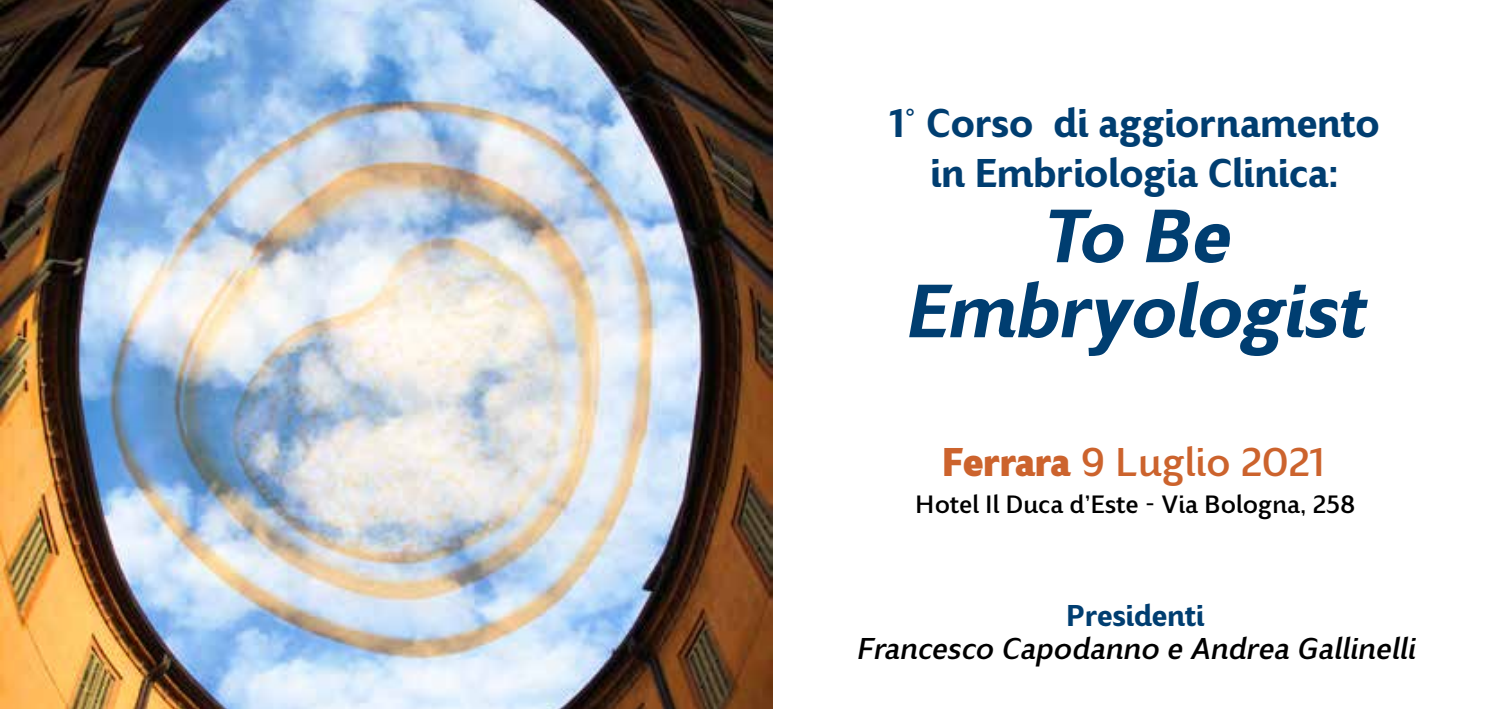
<style>
.page{position:relative;width:1489px;height:709px;background:#fff}
.page>*{position:absolute;margin:0;border:0;box-sizing:border-box;transform-origin:0 0}
.t1{font:italic 700 75px/75px "Blond";color:#003e71;text-align:center}
.t2{font:700 40px/50px "Blond";color:#003e71;text-align:center}
.t3{font:500 40px "Blond";letter-spacing:-.005em;color:#cc632d}
.t4{font:italic 500 30px "Blond";color:#000}
.t5{font:700 30px "Blond";color:#003e71}
.t6{font:500 25px "Blond";color:#000}
.s1{font-weight:800}
</style>
<div class="page">
<img style="left:0;top:0;width:772px;height:709px">
<p class="t2" style="left:889px;top:98px;width:492px">1° Corso di aggiornamento in Embriologia Clinica:</p>
<h1 class="t1" style="left:904px;top:199px;width:461px">To Be<br>Embryologist</h1>
<p class="t3" style="left:942px;top:437px;width:383px"><span class="s1">Ferrara</span> 9 Luglio 2021</p>
<p class="t6" style="left:915px;top:488px;width:441px">Hotel Il Duca d’Este - Via Bologna, 258</p>
<p class="t5" style="left:1066px;top:597px;width:139px">Presidenti</p>
<p class="t4" style="left:856px;top:630px;width:560px">Francesco Capodanno e Andrea Gallinelli</p>
</div>
